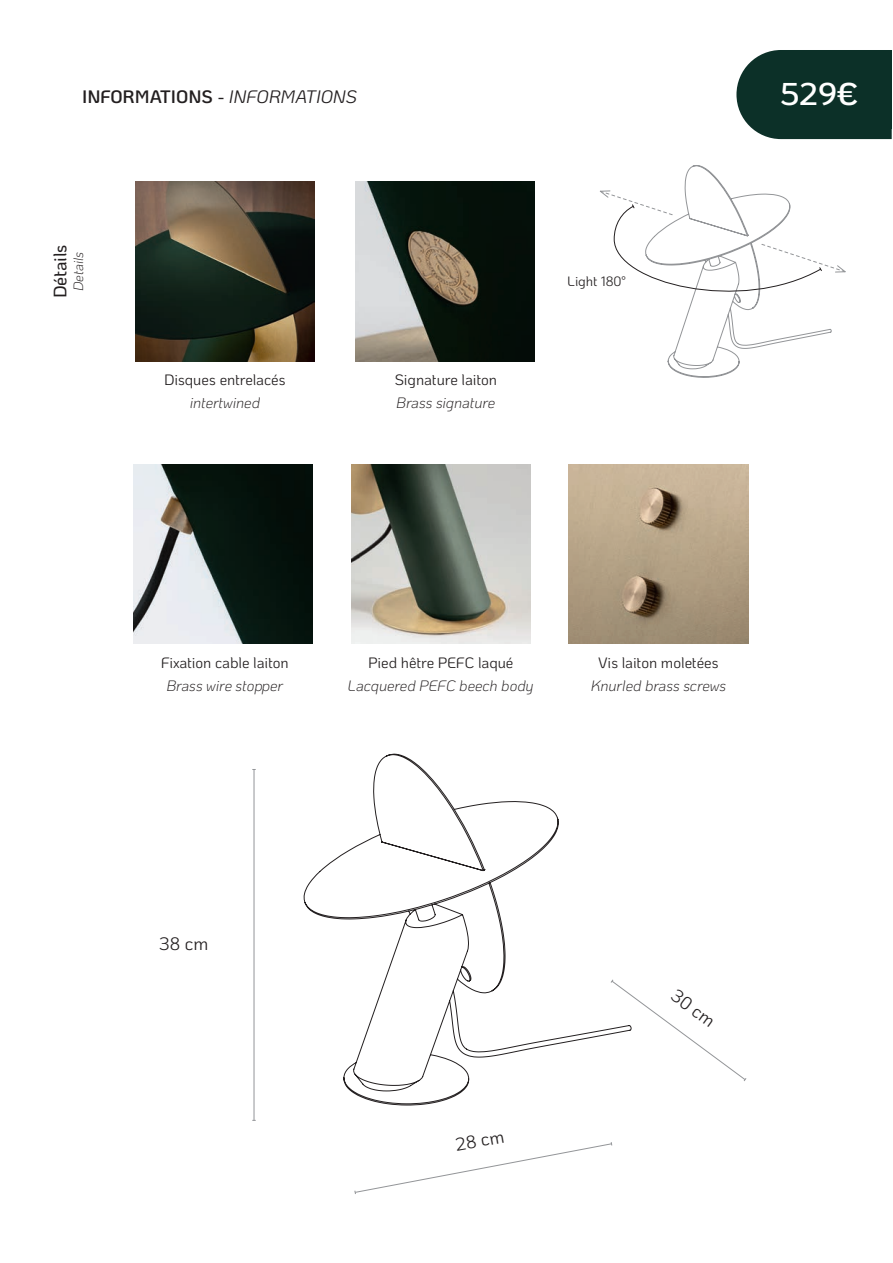
<style>
.page{position:relative;width:893px;height:1263px;background:#fff}
.page>*{position:absolute;margin:0;border:0;box-sizing:border-box;transform-origin:0 0}
.t1{font:600 31.5px "Ko Ho";color:#fff}
.t2{font:600 18px "Ko Ho";color:#231f20}
.t3{font:18px "Ko Ho";color:#231f20}
.t4{font:500 18px "Ko Ho";color:#231f20}
.t5{font:15px "Ko Ho";letter-spacing:-.005em;color:#231f20}
.t6{font:italic 300 15px "Ko Ho";letter-spacing:-.005em;color:#231f20}
.t7{font:13.5px "Ko Ho";letter-spacing:-.005em;color:#231f20}
.t8{font:italic 300 13.5px "Ko Ho";color:#231f20}
.s1{font-weight:400;font-style:italic}
</style>
<div class="page">
<svg style="left:736px;top:50px;width:156px;height:89px"></svg>
<div style="left:780px;top:50px;width:112px;height:78px;background:#0c3028"></div>
<img style="left:134px;top:465px;width:179px;height:179px">
<img style="left:351px;top:465px;width:179px;height:179px">
<img style="left:569px;top:465px;width:179px;height:179px">
<hr style="left:254px;top:769px;width:1px;height:351px;background:#939598">
<svg style="left:354px;top:1142px;width:259px;height:52px"></svg>
<svg style="left:632px;top:995px;width:115px;height:86px"></svg>
<svg style="left:303px;top:753px;width:329px;height:353px"></svg>
<svg style="left:599px;top:165px;width:247px;height:213px"></svg>
<img style="left:135px;top:182px;width:180px;height:179px">
<img style="left:355px;top:182px;width:179px;height:179px">
<p class="t2" style="left:82px;top:82px;width:276px">INFORMATIONS - <span class="s1">INFORMATIONS</span></p>
<p class="t4" style="left:46px;top:298px;width:56px;rotate:-90deg">Détails</p>
<p class="t8" style="left:68px;top:291px;width:41px;rotate:-90deg">Details</p>
<p class="t5" style="left:164px;top:368px;width:123px">Disques entrelacés</p>
<p class="t6" style="left:190px;top:391px;width:72px">intertwined</p>
<p class="t5" style="left:395px;top:368px;width:104px">Signature laiton</p>
<p class="t6" style="left:396px;top:391px;width:101px">Brass signature</p>
<p class="t7" style="left:567px;top:271px;width:60px">Light 180°</p>
<h1 class="t1" style="left:780px;top:69px;width:80px">529€</h1>
<p class="t5" style="left:161px;top:651px;width:129px">Fixation cable laiton</p>
<p class="t6" style="left:167px;top:674px;width:118px">Brass wire stopper</p>
<p class="t5" style="left:368px;top:651px;width:147px">Pied hêtre PEFC laqué</p>
<p class="t6" style="left:348px;top:674px;width:187px">Lacquered PEFC beech body</p>
<p class="t5" style="left:598px;top:651px;width:122px">Vis laiton moletées</p>
<p class="t6" style="left:591px;top:674px;width:137px">Knurled brass screws</p>
<p class="t3" style="left:159px;top:929px;width:51px">38 cm</p>
<p class="t3" style="left:453px;top:1131px;width:51px;rotate:-10deg">28 cm</p>
<p class="t3" style="left:681px;top:982px;width:51px;rotate:36deg">30 cm</p>
</div>
